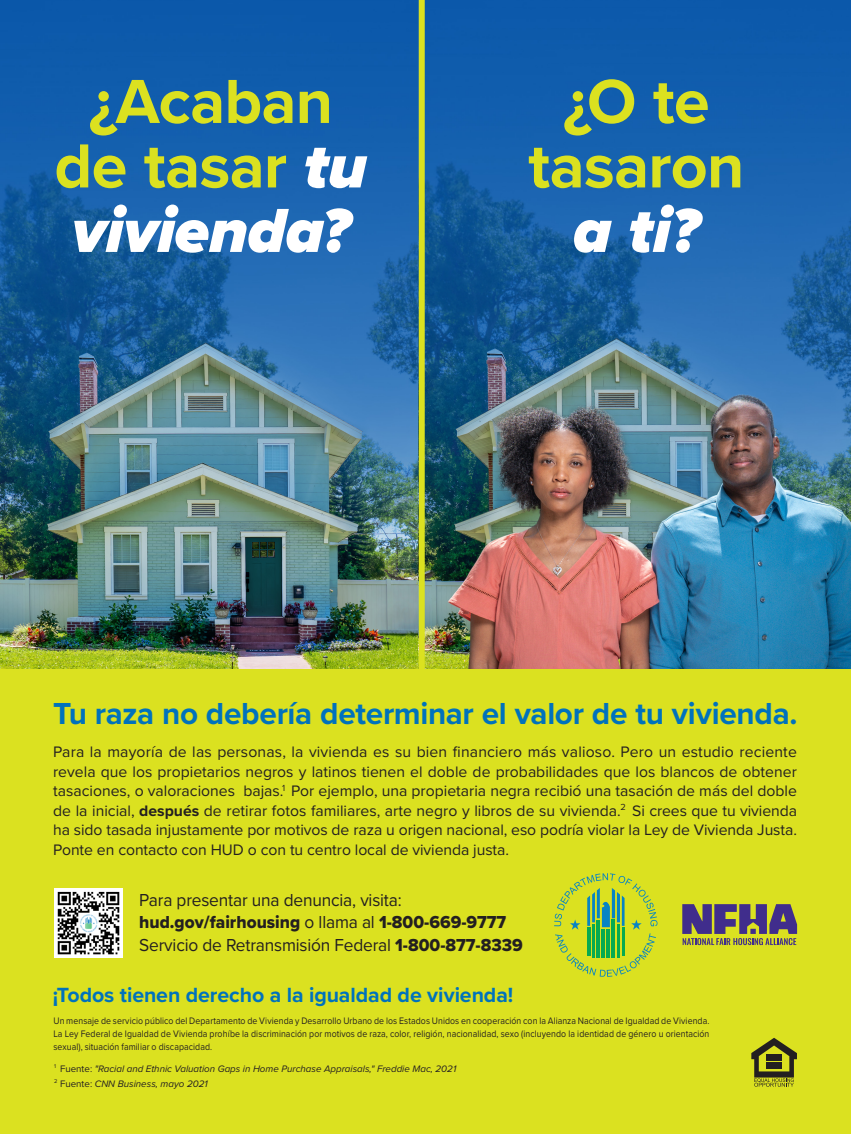
<style>
.page{position:relative;width:851px;height:1134px;background:#fff}
.page>*{position:absolute;margin:0;border:0;box-sizing:border-box;transform-origin:0 0}
.t1{font:700 64.5px/64.5px "Proxima Nova";letter-spacing:-.015em;color:#dbe120;text-align:center}
.t2{font:700 31.5px "Proxima Nova";letter-spacing:-.01em;color:#0072bc}
.t3{font:700 21.3px "Proxima Nova";letter-spacing:-.005em;color:#0072bc}
.t4{font:18px/22.5px "Proxima Nova";letter-spacing:-.01em;color:#231f20;scale:.96 1}
.t5{font:15.75px/19.5px "Proxima Nova";letter-spacing:-.005em;color:#231f20;text-align:justify}
.t6{font:9.75px/12.8px "Proxima Nova";letter-spacing:.005em;color:#231f20;text-align:justify;scale:.9 1}
.t7{font:italic 9.75px/15px "Proxima Nova";color:#231f20}
.s1{font-weight:900;font-style:italic;color:#fff}
.s2{font-weight:700}
.s3{font-family:"Proxima Nova Extrabld"}
.s4{font-style:normal}
</style>
<div class="page">
<div style="left:0;top:0;width:850px;height:1134px;background:#dbe120"></div>
<img style="left:0;top:0;width:850px;height:668px">
<img style="left:54px;top:888px;width:69px;height:69px">
<svg style="left:554px;top:873px;width:103px;height:104px"></svg>
<hr style="left:587px;top:927px;width:3px;height:29px;background:#07aa50">
<hr style="left:592px;top:924px;width:3px;height:34px;background:#07aa50">
<hr style="left:597px;top:920px;width:3px;height:38px;background:#07aa50">
<hr style="left:617px;top:924px;width:2px;height:34px;background:#07aa50">
<hr style="left:622px;top:927px;width:2px;height:29px;background:#07aa50">
<hr style="left:612px;top:920px;width:3px;height:38px;background:#07aa50">
<hr style="left:602px;top:929px;width:3px;height:29px;background:#07aa50">
<hr style="left:606px;top:929px;width:4px;height:29px;background:#07aa50">
<svg style="left:682px;top:904px;width:115px;height:41px"></svg>
<svg style="left:751px;top:1038px;width:46px;height:49px"></svg>
<div style="left:418px;top:0;width:6px;height:700px;background:#dbe120"></div>
<h1 class="t1" style="left:54px;top:68px;width:314px">¿Acaban de tasar <span class="s1">tu vivienda?</span></h1>
<h2 class="t1" style="left:528px;top:68px;width:217px">¿O te tasaron <span class="s1">a ti?</span></h2>
<h3 class="t2" style="left:53px;top:690px;width:746px">Tu raza no debería determinar el valor de tu vivienda.</h3>
<p class="t5" style="left:53px;top:741px;width:745px">Para la mayoría de las personas, la vivienda es su bien financiero más valioso. Pero un estudio reciente revela que los propietarios negros y latinos tienen el doble de probabilidades que los blancos de obtener tasaciones, o valoraciones bajas.<sup>1</sup> Por ejemplo, una propietaria negra recibió una tasación de más del doble de la inicial, <span class="s2">después</span> de retirar fotos familiares, arte negro y libros de su vivienda.<sup>2</sup> Si crees que tu vivienda ha sido tasada injustamente por motivos de raza u origen nacional, eso podría violar la Ley de Vivienda Justa.<br>Ponte en contacto con HUD o con tu centro local de vivienda justa.</p>
<h4 class="t4" style="left:139px;top:888px;width:401px">Para presentar una denuncia, visita: <span class="s3">hud.gov/fairhousing</span> o llama al <span class="s3">1-800-669-9777<br></span>Servicio de Retransmisión Federal <span class="s3">1-800-877-8339</span></h4>
<h5 class="t3" style="left:53px;top:979px;width:462px">¡Todos tienen derecho a la igualdad de vivienda!</h5>
<h6 class="t6" style="left:53px;top:1014px;width:730px">Un mensaje de servicio público del Departamento de Vivienda y Desarrollo Urbano de los Estados Unidos en cooperación con la Alianza Nacional de Igualdad de Vivienda.<br>La Ley Federal de Igualdad de Vivienda prohíbe la discriminación por motivos de raza, color, religión, nacionalidad, sexo (incluyendo la identidad de género u orientación sexual), situación familiar o discapacidad.</h6>
<p class="t7" style="left:54px;top:1060px;width:404px"><sup>1</sup> <span class="s4">Fuente:</span> "Racial and Ethnic Valuation Gaps in Home Purchase Appraisals," Freddie Mac, 2021<br><sup>2</sup> <span class="s4">Fuente:</span> CNN Business, mayo 2021</p>
</div>
